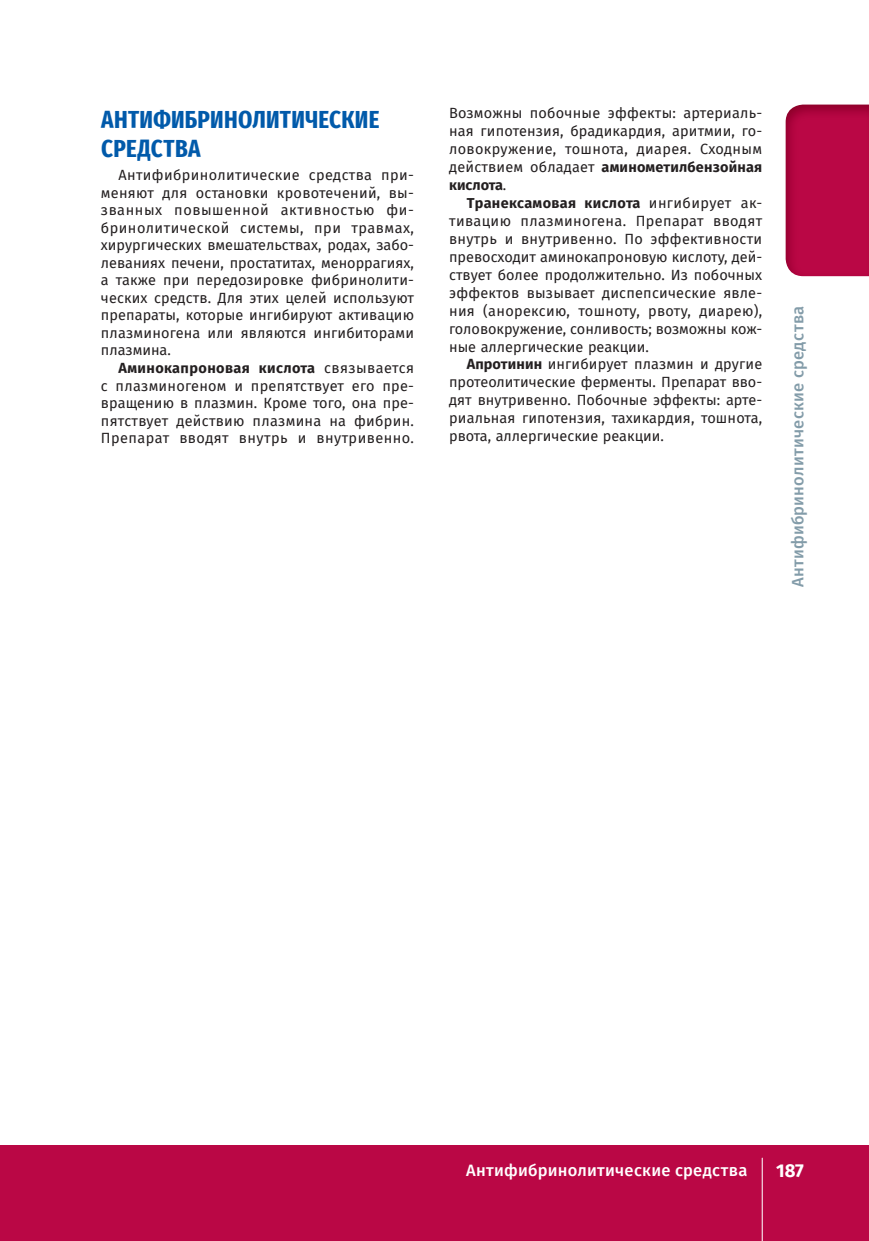
<style>
.page{position:relative;width:869px;height:1241px;background:#fff}
.page>*{position:absolute;margin:0;border:0;box-sizing:border-box;transform-origin:0 0}
.t1{font:700 extra-condensed 24.68px/28.9px "Fira Sans";letter-spacing:.01em;color:#015aaa}
.t2{font:700 18.55px "Fira Sans";color:#fff}
.t3{font:500 16.45px "Fira Sans";letter-spacing:.015em;color:#fff}
.t4{font:500 16.45px "Fira Sans";letter-spacing:.015em;color:#839ca9}
.t5{font:14.35px/18px "Fira Sans";letter-spacing:.01em;color:#231f20;text-align:justify}
.s1{font-weight:700}
</style>
<div class="page">
<div style="left:25px;top:1145px;width:843px;height:95px;background:#ba0745"></div>
<img style="left:785px;top:104px;width:83px;height:172px">
<div style="left:0;top:1145px;width:25px;height:95px;background:#ba0745"></div>
<hr style="left:761px;top:1157px;width:1px;height:83px;background:#fff">
<h1 class="t1" style="left:101px;top:105px;width:280px">АНТИФИБРИНОЛИТИЧЕСКИЕ<br>СРЕДСТВА</h1>
<p class="t5" style="left:101px;top:166px;width:314px;line-height:17.5px;text-indent:18px">Антифибринолитические средства при&shy;меняют для остановки кровотечений, вы&shy;званных повышенной активностью фи&shy;бринолитической системы, при травмах, хирургических вмешательствах, родах, забо&shy;леваниях печени, простатитах, меноррагиях, аࢳ также при передозировке фибринолити&shy;ческих средств. Для этих целей используют препараты, которые ингибируют активацию плазминогена или являются ингибиторами плазмина.</p>
<p class="t5" style="left:101px;top:359px;width:314px;line-height:17.5px;text-indent:18px"><span class="s1">Аминокапроновая кислота</span> связывается сࢳ плазминогеном иࢳ препятствует его пре&shy;вращению вࢳ плазмин. Кроме того, она пре&shy;пятствует действию плазмина наࢳ фибрин.<br>Препарат вводят внутрь иࢳ внутривенно.</p>
<p class="t5" style="left:449px;top:104px;width:314px">Возможны побочные эффекты: артериаль&shy;ная гипотензия, брадикардия, аритмии, го&shy;ловокружение, тошнота, диарея. Сходным действием обладает <span class="s1">аминометилбензойная кислота</span>.</p>
<p class="t5" style="left:449px;top:194px;width:314px;text-indent:18px"><span class="s1">Транексамовая кислота</span> ингибирует ак&shy;тивацию плазминогена. Препарат вводят внутрь иࢳ внутривенно. Поࢳ эффективности превосходит аминокапроновую кислоту, дей&shy;ствует более продолжительно. Изࢳ побочных эффектов вызывает диспепсические явле&shy;ния (анорексию, тошноту, рвоту, диарею), головокружение, сонливость; возможны кож&shy;ные аллергические реакции.</p>
<p class="t5" style="left:449px;top:355px;width:314px;text-indent:18px"><span class="s1">Апротинин</span> ингибирует плазмин иࢳ другие протеолитические ферменты. Препарат вво&shy;дят внутривенно. Побочные эффекты: арте&shy;риальная гипотензия, тахикардия, тошнота, рвота, аллергические реакции.</p>
<p class="t4" style="left:787px;top:587px;width:283px;rotate:-90deg">Антифибринолитические средства</p>
<p class="t3" style="left:466px;top:1160px;width:283px">Антифибринолитические средства</p>
<p class="t2" style="left:775px;top:1159px;width:29px">187</p>
</div>
